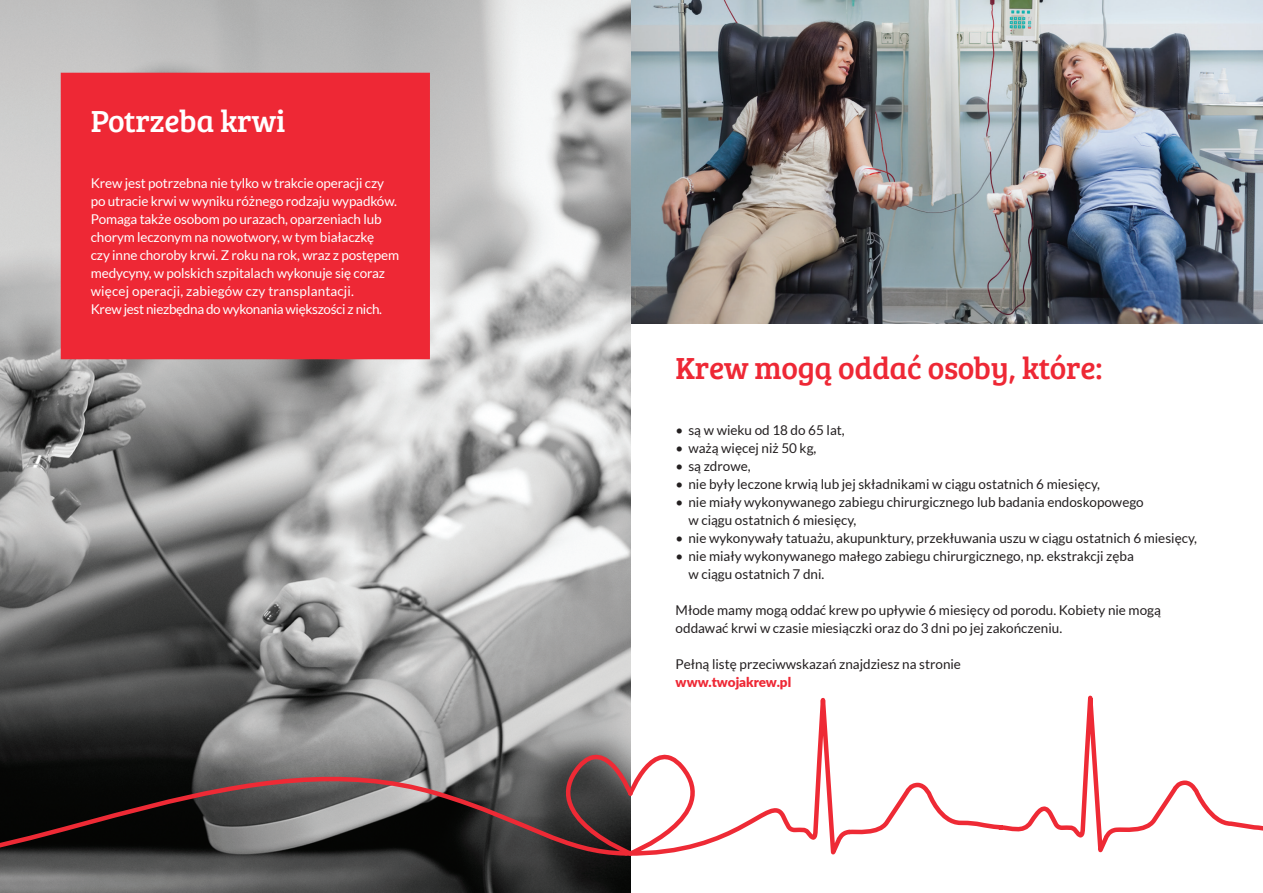
<style>
.page{position:relative;width:1263px;height:893px;background:#fff}
.page>*{position:absolute;margin:0;border:0;box-sizing:border-box;transform-origin:0 0}
.t1{font:31.5px "Bree Serif";letter-spacing:-.01em;color:#ee2835}
.t2{font:31.5px "Bree Serif";letter-spacing:-.01em;color:#fff}
.t3{font:13.5px/18px "Lato";color:#231f20}
.t4{font:13.5px/18px "Lato";letter-spacing:-.01em;color:#fff}
.t5{font:900 13.5px "Lato";color:#ee2835}
</style>
<div class="page">
<img style="left:631px;top:0;width:632px;height:324px">
<img style="left:0;top:0;width:631px;height:893px">
<svg style="left:0;top:732px;width:621px;height:133px;background:#4a4444"></svg>
<svg style="left:621px;top:565px;width:223px;height:305px"></svg>
<svg style="left:844px;top:695px;width:419px;height:158px"></svg>
<svg style="left:537px;top:727px;width:186px;height:131px"></svg>
<div style="left:61px;top:73px;width:369px;height:286px;background:#ee2835"></div>
<h1 class="t2" style="left:91px;top:98px;width:196px">Potrzeba krwi</h1>
<p class="t4" style="left:91px;top:174px;width:310px">Krew jest potrzebna nie tylko w trakcie operacji czy po utracie krwi w wyniku różnego rodzaju wypadków.<br>Pomaga także osobom po urazach, oparzeniach lub chorym leczonym na nowotwory, w tym białaczkę<br>czy inne choroby krwi. Z roku na rok, wraz z postępem medycyny, w polskich szpitalach wykonuje się coraz więcej operacji, zabiegów czy transplantacji.<br>Krew jest niezbędna do wykonania większości z nich.</p>
<h1 class="t1" style="left:676px;top:345px;width:428px">Krew mogą oddać osoby, które:</h1>
<p class="t3" style="left:676px;top:421px;width:171px">• są w wieku od 18 do 65 lat,</p>
<p class="t3" style="left:676px;top:439px;width:142px">• ważą więcej niż 50 kg,</p>
<p class="t3" style="left:676px;top:457px;width:77px">• są zdrowe,</p>
<p class="t3" style="left:676px;top:475px;width:426px">• nie były leczone krwią lub jej składnikami w ciągu ostatnich 6 miesięcy,</p>
<p class="t3" style="left:688px;top:493px;width:457px;text-indent:-13px">• nie miały wykonywanego zabiegu chirurgicznego lub badania endoskopowego w ciągu ostatnich 6 miesięcy,</p>
<p class="t3" style="left:676px;top:529px;width:523px">• nie wykonywały tatuażu, akupunktury, przekłuwania uszu w ciągu ostatnich 6 miesięcy,</p>
<p class="t3" style="left:688px;top:547px;width:447px;text-indent:-13px">• nie miały wykonywanego małego zabiegu chirurgicznego, np. ekstrakcji zęba w ciągu ostatnich 7 dni.</p>
<p class="t3" style="left:676px;top:601px;width:487px">Młode mamy mogą oddać krew po upływie 6 miesięcy od porodu. Kobiety nie mogą oddawać krwi w czasie miesiączki oraz do 3 dni po jej zakończeniu.</p>
<p class="t3" style="left:676px;top:655px;width:287px">Pełną listę przeciwwskazań znajdziesz na stronie</p>
<p class="t5" style="left:676px;top:672px;width:117px">www.twojakrew.pl</p>
</div>
